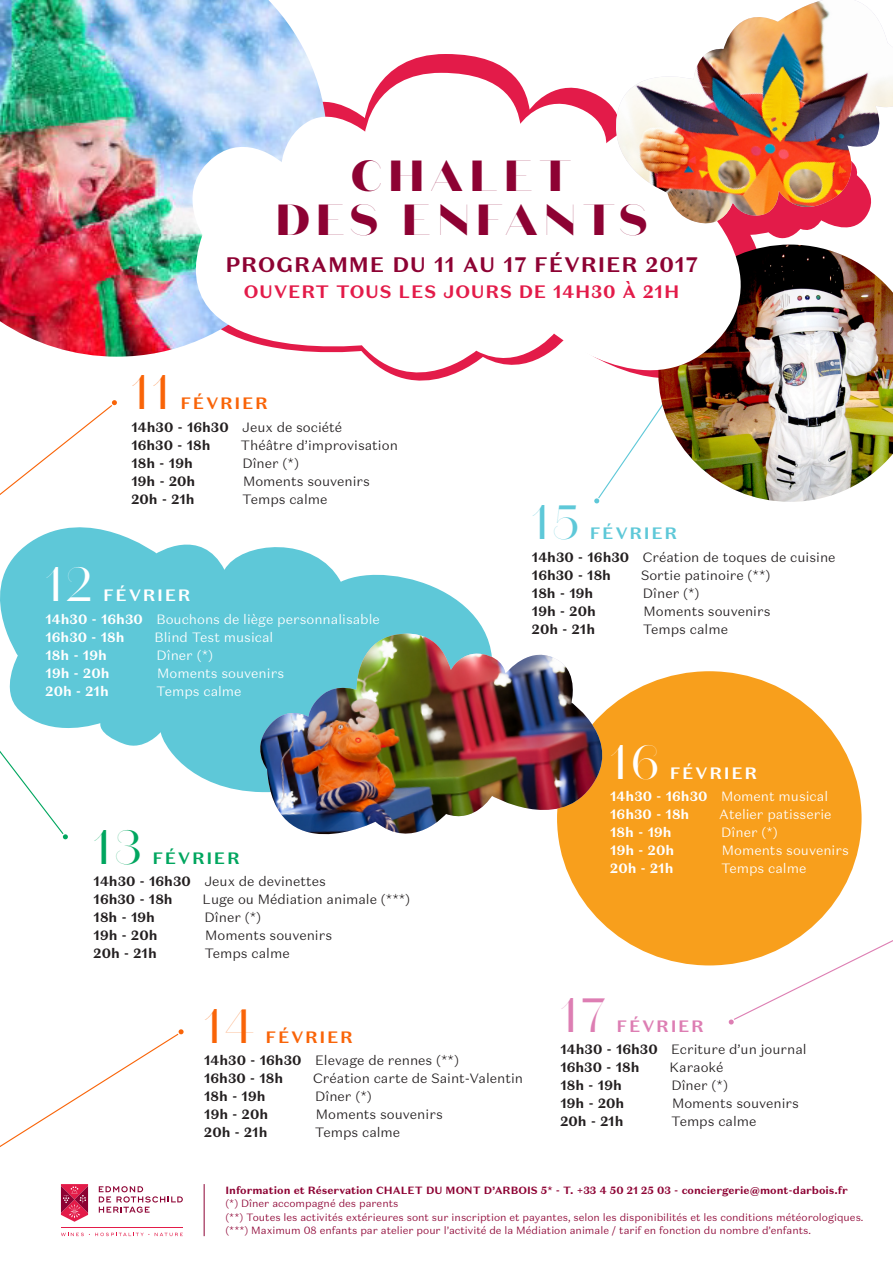
<style>
.page{position:relative;width:893px;height:1263px;background:#fff}
.page>*{position:absolute;margin:0;border:0;box-sizing:border-box;transform-origin:0 0}
.t1{font:48px "Domaine Sans Fine";color:#f96408}
.t2{font:48px "Domaine Sans Fine";color:#fff}
.t3{font:48px "Domaine Sans Fine";color:#5ec8d8}
.t4{font:48px "Domaine Sans Fine";color:#dd7eb3}
.t5{font:48px "Domaine Sans Fine";color:#00a65f}
.t6{font:800 43.5px/43.5px "Domaine Sans Fine";letter-spacing:.16em;color:#8d0233;text-align:center}
.t7{font:700 21px "Domaine Sans Text";letter-spacing:.04em;color:#8d0233}
.t8{font:700 18px "Domaine Sans Text";letter-spacing:.04em;color:#e31b49}
.t9{font:700 16.5px "Domaine Sans Text";letter-spacing:.1em;color:#f96408}
.t10{font:700 16.5px "Domaine Sans Text";letter-spacing:.1em;color:#fff}
.t11{font:700 16.5px "Domaine Sans Text";letter-spacing:.1em;color:#5ec8d8}
.t12{font:700 16.5px "Domaine Sans Text";letter-spacing:.1em;color:#dd7eb3}
.t13{font:700 16.5px "Domaine Sans Text";letter-spacing:.1em;color:#00a65f}
.t14{font:300 13.5px "Domaine Sans Text";color:#231f20}
.t15{font:300 13.5px "Domaine Sans Text";color:#fff}
.t16{font:700 13.5px "Domaine Sans Text";color:#231f20}
.t17{font:700 13.5px "Domaine Sans Text";color:#fff}
.t18{font:300 10.5px "Domaine Sans Text";color:#8d0233}
.t19{font:700 10.5px "Domaine Sans Text";color:#8d0233}
.s1{font-weight:700}
</style>
<div class="page">
<svg style="left:389px;top:54px;width:122px;height:19px;fill:#e31b49"></svg>
<img style="left:0;top:0;width:314px;height:357px">
<svg style="left:594px;top:410px;width:64px;height:94px"></svg>
<svg style="left:780px;top:232px;width:19px;height:13px"></svg>
<div style="left:557px;top:671px;width:305px;height:294px;background:#f89f1c;border-radius:50%"></div>
<img style="left:658px;top:245px;width:235px;height:257px">
<svg style="left:0;top:533px;width:483px;height:259px;fill:#5ec8d8"></svg>
<svg style="left:157px;top:73px;width:623px;height:335px"></svg>
<svg style="left:249px;top:628px;width:377px;height:244px"></svg>
<img style="left:249px;top:634px;width:369px;height:233px">
<svg style="left:0;top:400px;width:117px;height:145px"></svg>
<svg style="left:728px;top:889px;width:165px;height:136px"></svg>
<svg style="left:0;top:690px;width:68px;height:149px"></svg>
<svg style="left:0;top:1029px;width:184px;height:118px"></svg>
<img style="left:607px;top:0;width:286px;height:232px">
<svg style="left:61px;top:1184px;width:27px;height:38px"></svg>
<svg style="left:99px;top:1186px;width:84px;height:27px"></svg>
<svg style="left:155px;top:1233px;width:28px;height:3px"></svg>
<svg style="left:61px;top:1233px;width:88px;height:3px"></svg>
<hr style="left:61px;top:1228px;width:122px;height:1px;background:#e31b49">
<hr style="left:204px;top:1184px;width:1px;height:52px;background:#8d0233">
<p class="t6" style="left:276px;top:155px;width:372px">CHALET<br>DES ENFANTS</p>
<p class="t7" style="left:226px;top:251px;width:474px">PROGRAMME DU 11 AU 17 FÉVRIER 2017</p>
<p class="t8" style="left:244px;top:280px;width:437px">OUVERT TOUS LES JOURS DE 14H30 À 21H</p>
<p class="t1" style="left:131px;top:363px;width:39px">11</p>
<p class="t9" style="left:181px;top:393px;width:89px">FÉVRIER</p>
<p class="t14" style="left:131px;top:419px;width:212px"><span class="s1">14h30 - 16h30</span> Jeux de société</p>
<p class="t16" style="left:131px;top:436px;width:81px">16h30 - 18h</p>
<p class="t14" style="left:240px;top:437px;width:159px">Théâtre d’improvisation</p>
<p class="t16" style="left:131px;top:454px;width:63px">18h - 19h</p>
<p class="t14" style="left:242px;top:455px;width:58px">Dîner (*)</p>
<p class="t16" style="left:131px;top:472px;width:65px">19h - 20h</p>
<p class="t14" style="left:243px;top:473px;width:128px">Moments souvenirs</p>
<p class="t16" style="left:131px;top:490px;width:65px">20h - 21h</p>
<p class="t14" style="left:242px;top:491px;width:87px">Temps calme</p>
<p class="t2" style="left:45px;top:555px;width:48px">12</p>
<p class="t10" style="left:103px;top:585px;width:89px">FÉVRIER</p>
<p class="t15" style="left:45px;top:611px;width:336px"><span class="s1">14h30 - 16h30</span> Bouchons de liège personnalisable</p>
<p class="t17" style="left:45px;top:629px;width:81px">16h30 - 18h</p>
<p class="t15" style="left:155px;top:629px;width:120px">Blind Test musical</p>
<p class="t17" style="left:45px;top:647px;width:63px">18h - 19h</p>
<p class="t15" style="left:157px;top:647px;width:58px">Dîner (*)</p>
<p class="t17" style="left:45px;top:665px;width:65px">19h - 20h</p>
<p class="t15" style="left:157px;top:665px;width:128px">Moments souvenirs</p>
<p class="t17" style="left:45px;top:683px;width:65px">20h - 21h</p>
<p class="t15" style="left:156px;top:683px;width:87px">Temps calme</p>
<p class="t3" style="left:532px;top:493px;width:48px">15</p>
<p class="t11" style="left:590px;top:523px;width:89px">FÉVRIER</p>
<p class="t14" style="left:532px;top:549px;width:305px"><span class="s1">14h30 - 16h30</span> Création de toques de cuisine</p>
<p class="t16" style="left:532px;top:566px;width:81px">16h30 - 18h</p>
<p class="t14" style="left:641px;top:567px;width:131px">Sortie patinoire (**)</p>
<p class="t16" style="left:532px;top:584px;width:63px">18h - 19h</p>
<p class="t14" style="left:643px;top:585px;width:58px">Dîner (*)</p>
<p class="t16" style="left:532px;top:602px;width:65px">19h - 20h</p>
<p class="t14" style="left:644px;top:603px;width:128px">Moments souvenirs</p>
<p class="t16" style="left:532px;top:620px;width:65px">20h - 21h</p>
<p class="t14" style="left:643px;top:621px;width:87px">Temps calme</p>
<p class="t5" style="left:94px;top:817px;width:49px">13</p>
<p class="t13" style="left:152px;top:847px;width:89px">FÉVRIER</p>
<p class="t14" style="left:94px;top:873px;width:234px"><span class="s1">14h30 - 16h30</span> Jeux de devinettes</p>
<p class="t16" style="left:94px;top:891px;width:81px">16h30 - 18h</p>
<p class="t14" style="left:203px;top:891px;width:209px">Luge ou Médiation animale (***)</p>
<p class="t16" style="left:94px;top:909px;width:63px">18h - 19h</p>
<p class="t14" style="left:205px;top:909px;width:58px">Dîner (*)</p>
<p class="t16" style="left:94px;top:927px;width:65px">19h - 20h</p>
<p class="t14" style="left:205px;top:927px;width:128px">Moments souvenirs</p>
<p class="t16" style="left:94px;top:945px;width:65px">20h - 21h</p>
<p class="t14" style="left:204px;top:945px;width:87px">Temps calme</p>
<p class="t1" style="left:204px;top:997px;width:51px">14</p>
<p class="t9" style="left:266px;top:1027px;width:89px">FÉVRIER</p>
<p class="t14" style="left:204px;top:1052px;width:256px"><span class="s1">14h30 - 16h30</span> Elevage de rennes (**)</p>
<p class="t16" style="left:204px;top:1070px;width:81px">16h30 - 18h</p>
<p class="t14" style="left:313px;top:1070px;width:211px">Création carte de Saint-Valentin</p>
<p class="t16" style="left:204px;top:1088px;width:63px">18h - 19h</p>
<p class="t14" style="left:315px;top:1088px;width:58px">Dîner (*)</p>
<p class="t16" style="left:204px;top:1106px;width:65px">19h - 20h</p>
<p class="t14" style="left:316px;top:1106px;width:128px">Moments souvenirs</p>
<p class="t16" style="left:204px;top:1124px;width:65px">20h - 21h</p>
<p class="t14" style="left:315px;top:1124px;width:87px">Temps calme</p>
<p class="t2" style="left:610px;top:732px;width:50px">16</p>
<p class="t10" style="left:670px;top:762px;width:89px">FÉVRIER</p>
<p class="t15" style="left:610px;top:788px;width:219px"><span class="s1">14h30 - 16h30</span> Moment musical</p>
<p class="t17" style="left:610px;top:806px;width:81px">16h30 - 18h</p>
<p class="t15" style="left:719px;top:806px;width:114px">Atelier patisserie</p>
<p class="t17" style="left:610px;top:824px;width:63px">18h - 19h</p>
<p class="t15" style="left:721px;top:824px;width:58px">Dîner (*)</p>
<p class="t17" style="left:610px;top:842px;width:65px">19h - 20h</p>
<p class="t15" style="left:722px;top:842px;width:128px">Moments souvenirs</p>
<p class="t17" style="left:610px;top:860px;width:65px">20h - 21h</p>
<p class="t15" style="left:721px;top:860px;width:87px">Temps calme</p>
<p class="t4" style="left:560px;top:985px;width:46px">17</p>
<p class="t12" style="left:617px;top:1015px;width:89px">FÉVRIER</p>
<p class="t14" style="left:560px;top:1041px;width:248px"><span class="s1">14h30 - 16h30</span> Ecriture d’un journal</p>
<p class="t16" style="left:560px;top:1059px;width:81px">16h30 - 18h</p>
<p class="t14" style="left:669px;top:1059px;width:56px">Karaoké</p>
<p class="t16" style="left:560px;top:1077px;width:63px">18h - 19h</p>
<p class="t14" style="left:671px;top:1077px;width:58px">Dîner (*)</p>
<p class="t16" style="left:560px;top:1095px;width:65px">19h - 20h</p>
<p class="t14" style="left:672px;top:1095px;width:128px">Moments souvenirs</p>
<p class="t16" style="left:560px;top:1113px;width:65px">20h - 21h</p>
<p class="t14" style="left:671px;top:1113px;width:87px">Temps calme</p>
<p class="t19" style="left:225px;top:1183px;width:624px">Information et Réservation CHALET DU MONT D’ARBOIS 5* - T. +33 4 50 21 25 03 - conciergerie@mont-darbois.fr</p>
<p class="t18" style="left:225px;top:1197px;width:174px">(*) Dîner accompagné des parents</p>
<p class="t18" style="left:225px;top:1210px;width:639px">(**) Toutes les activités extérieures sont sur inscription et payantes, selon les disponibilités et les conditions météorologiques.</p>
<p class="t18" style="left:225px;top:1224px;width:587px">(***) Maximum 08 enfants par atelier pour l’activité de la Médiation animale / tarif en fonction du nombre d’enfants.</p>
</div>
